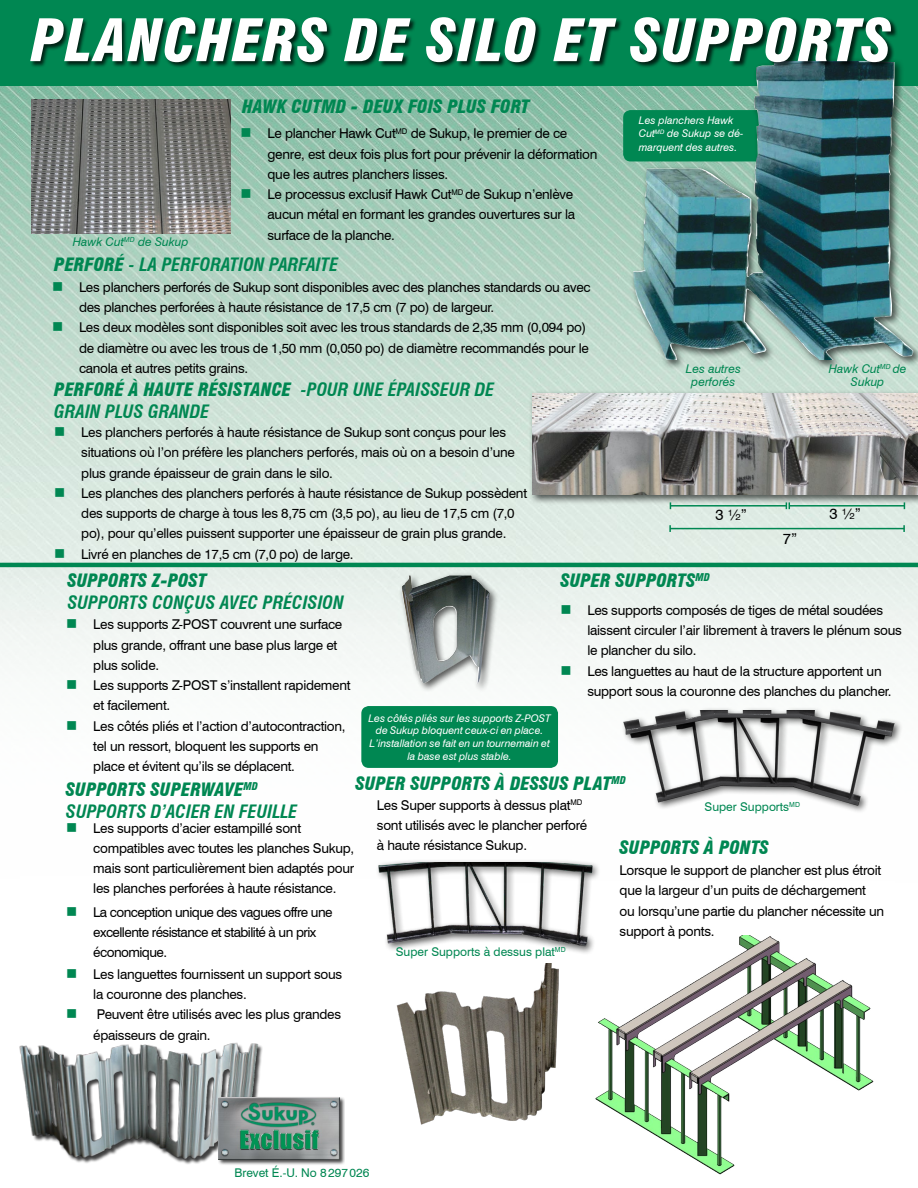
<style>
.page{position:relative;width:918px;height:1188px;background:#fff}
.page>*{position:absolute;margin:0;border:0;box-sizing:border-box;transform-origin:0 0}
.t1{font:italic 900 condensed 57px "Swiss 721 BT";letter-spacing:.02em;color:#fff}
.t2{font:italic 700 condensed 18px/21.6px "Swiss 721 BT";color:#008752}
.t3{font:italic 900 condensed 18px "Swiss 721 BT";color:#008752}
.t4{font:15px "Swiss 721 BT";color:#000}
.t5{font:13.5px/20.2px "Swiss 721 BT";letter-spacing:-.02em;color:#000}
.t6{font:13.5px/20.2px "Swiss 721 BT";letter-spacing:-.04em;color:#000101}
.t7{font:12px "Swiss 721 BT";color:#008752}
.t8{font:italic 12px/13.5px "Swiss 721 BT";color:#008752;text-align:center}
.t9{font:italic 10.5px/12.6px "Swiss 721 BT";color:#fff}
.t10{font:7.05px "Swiss 721 BT";color:#008752}
.s1{font-weight:900}
</style>
<div class="page">
<img style="left:0;top:85px;width:918px;height:683px">
<div style="left:0;top:0;width:918px;height:85px;background:#008752"></div>
<div style="left:623px;top:110px;width:141px;height:51px;background:#008752;border-radius:8px"></div>
<div style="left:630px;top:57px;width:288px;height:313px;background:#000;opacity:.65"></div>
<img style="left:633px;top:61px;width:280px;height:299px">
<div style="left:529px;top:390px;width:389px;height:114px;background:#000;opacity:.65"></div>
<img style="left:533px;top:394px;width:385px;height:101px">
<hr style="left:670px;top:505px;width:116px;height:2px;background:#008752">
<hr style="left:789px;top:505px;width:115px;height:2px;background:#008752">
<svg style="left:786px;top:502px;width:4px;height:7px"></svg>
<hr style="left:670px;top:528px;width:234px;height:1px;background:#008752">
<svg style="left:669px;top:525px;width:2px;height:7px"></svg>
<svg style="left:903px;top:525px;width:2px;height:7px"></svg>
<div style="left:398px;top:572px;width:101px;height:121px;background:#000;opacity:.65"></div>
<img style="left:401px;top:576px;width:89px;height:108px">
<div style="left:361px;top:706px;width:197px;height:62px;background:#008752;border-radius:8px"></div>
<div style="left:375px;top:859px;width:226px;height:96px;background:#000;opacity:.65"></div>
<img style="left:375px;top:863px;width:220px;height:89px">
<div style="left:621px;top:707px;width:282px;height:107px;background:#000;opacity:.65"></div>
<img style="left:621px;top:711px;width:277px;height:98px">
<img style="left:19px;top:1042px;width:244px;height:122px">
<hr style="left:0;top:563px;width:918px;height:4px;background:#008752">
<div style="left:30px;top:17px;width:868px;height:51px;background:#000;opacity:.75"></div>
<img style="left:31px;top:99px;width:199px;height:134px">
<img style="left:593px;top:935px;width:281px;height:240px">
<img style="left:396px;top:964px;width:163px;height:161px">
<div style="left:218px;top:1096px;width:127px;height:69px;background:#000;opacity:.75"></div>
<img style="left:219px;top:1098px;width:121px;height:61px">
<svg style="left:242px;top:128px;width:8px;height:9px"></svg>
<svg style="left:242px;top:189px;width:8px;height:9px"></svg>
<svg style="left:53px;top:282px;width:9px;height:9px"></svg>
<svg style="left:53px;top:322px;width:9px;height:9px"></svg>
<svg style="left:56px;top:427px;width:8px;height:9px"></svg>
<svg style="left:56px;top:488px;width:8px;height:9px"></svg>
<svg style="left:56px;top:549px;width:8px;height:8px"></svg>
<svg style="left:68px;top:620px;width:8px;height:8px"></svg>
<svg style="left:68px;top:680px;width:8px;height:9px"></svg>
<svg style="left:68px;top:721px;width:8px;height:9px"></svg>
<svg style="left:562px;top:605px;width:8px;height:9px"></svg>
<svg style="left:562px;top:666px;width:8px;height:8px"></svg>
<h1 class="t1" style="left:31px;top:6px;width:862px">PLANCHERS DE SILO ET SUPPORTS</h1>
<h2 class="t3" style="left:242px;top:96px;width:289px">HAWK CUTMD - DEUX FOIS PLUS FORT</h2>
<p class="t5" style="left:268px;top:123px;width:331px">Le plancher Hawk Cut<sup>MD</sup> de Sukup, le premier de ce genre, est deux fois plus fort pour prévenir la déformation que les autres planchers lisses.<br>Le processus exclusif Hawk Cut<sup>MD</sup> de Sukup n’enlève aucun métal en formant les grandes ouvertures sur la surface de la planche.</p>
<p class="t5" style="left:79px;top:277px;width:513px">Les planchers perforés de Sukup sont disponibles avec des planches standards ou avec des planches perforées à haute résistance de 17,5 cm (7 po) de largeur.<br>Les deux modèles sont disponibles soit avec les trous standards de 2,35 mm (0,094 po) de diamètre ou avec les trous de 1,50 mm (0,050 po) de diamètre recommandés pour le canola et autres petits grains.</p>
<p class="t8" style="left:73px;top:235px;width:117px">Hawk Cut<sup>MD</sup> de Sukup</p>
<h2 class="t2" style="left:54px;top:254px;width:285px"><span class="s1">PERFORÉ</span> - LA PERFORATION PARFAITE</h2>
<h2 class="t2" style="left:54px;top:379px;width:442px"><span class="s1">PERFORÉ À HAUTE RÉSISTANCE</span> -POUR UNE ÉPAISSEUR DE<br>GRAIN PLUS GRANDE</h2>
<p class="t5" style="left:81px;top:422px;width:447px">Les planchers perforés à haute résistance de Sukup sont conçus pour les situations où l’on préfère les planchers perforés, mais où on a besoin d’une plus grande épaisseur de grain dans le silo.<br>Les planches des planchers perforés à haute résistance de Sukup possèdent des supports de charge à tous les 8,75 cm (3,5 po), au lieu de 17,5 cm (7,0 po), pour qu’elles puissent supporter une épaisseur de grain plus grande.<br>Livré en planches de 17,5 cm (7,0 po) de large.</p>
<p class="t9" style="left:639px;top:113px;width:106px;line-height:13.5px">Les planchers Hawk<br>Cut<sup>MD</sup> de Sukup se dé&shy;marquent des autres.</p>
<p class="t8" style="left:686px;top:361px;width:57px">Les autres perforés</p>
<p class="t8" style="left:829px;top:361px;width:79px">Hawk Cut<sup>MD</sup> de<br>Sukup</p>
<p class="t4" style="left:716px;top:506px;width:33px">3 ½”</p>
<p class="t4" style="left:830px;top:504px;width:33px">3 ½”</p>
<p class="t4" style="left:783px;top:529px;width:16px">7”</p>
<h2 class="t3" style="left:560px;top:570px;width:151px">SUPER SUPPORTS<sup>MD</sup></h2>
<h2 class="t3" style="left:67px;top:570px;width:141px">SUPPORTS Z-POST</h2>
<h2 class="t2" style="left:67px;top:592px;width:278px">SUPPORTS CONÇUS AVEC PRÉCISION</h2>
<p class="t5" style="left:587px;top:600px;width:316px">Les supports composés de tiges de métal soudées laissent circuler l’air librement à travers le plénum sous le plancher du silo.<br>Les languettes au haut de la structure apportent un support sous la couronne des planches du plancher.</p>
<p class="t5" style="left:93px;top:614px;width:259px">Les supports Z-POST couvrent une surface plus grande, offrant une base plus large et plus solide.<br>Les supports Z-POST s’installent rapidement et facilement.<br>Les côtés pliés et l’action d’autocontraction, tel un ressort, bloquent les supports en place et évitent qu’ils se déplacent.</p>
<p class="t9" style="left:368px;top:712px;width:184px;text-align:center">Les côtés pliés sur les supports Z-POST de Sukup bloquent ceux-ci en place.<br>L’installation se fait en un tournemain et la base est plus stable.</p>
<h2 class="t3" style="left:355px;top:773px;width:272px">SUPER SUPPORTS À DESSUS PLAT<sup>MD</sup></h2>
<h2 class="t2" style="left:66px;top:779px;width:233px"><span class="s1">SUPPORTS SUPERWAVE</span><sup>MD<br></sup>SUPPORTS D’ACIER EN FEUILLE</h2>
<p class="t5" style="left:377px;top:795px;width:207px">Les Super supports à dessus plat<sup>MD</sup></p>
<p class="t10" style="left:789px;top:800px;width:12px">MD</p>
<p class="t5" style="left:377px;top:815px;width:212px">sont utilisés avec le plancher perforé à haute résistance Sukup.</p>
<p class="t5" style="left:620px;top:860px;width:266px">Lorsque le support de plancher est plus étroit que la largeur d’un puits de déchargement ou lorsqu’une partie du plancher nécessite un support à ponts.</p>
<p class="t7" style="left:705px;top:799px;width:86px">Super Supports</p>
<p class="t5" style="left:93px;top:818px;width:263px">Les supports d’acier estampillé sont compatibles avec toutes les planches Sukup, mais sont particulièrement bien adaptés pour les planches perforées à haute résistance.</p>
<p class="t6" style="left:93px;top:902px;width:241px">La conception unique des vagues offre une excellente résistance et stabilité à un prix économique.</p>
<p class="t5" style="left:93px;top:964px;width:250px">Les languettes fournissent un support sous la couronne des planches.<br>Peuvent être utilisés avec les plus grandes épaisseurs de grain.</p>
<h2 class="t3" style="left:620px;top:837px;width:151px">SUPPORTS À PONTS</h2>
<p class="t7" style="left:396px;top:945px;width:171px">Super Supports à dessus plat<sup>MD</sup></p>
<p class="t7" style="left:234px;top:1165px;width:136px">Brevet É.-U. No 8297026</p>
</div>
